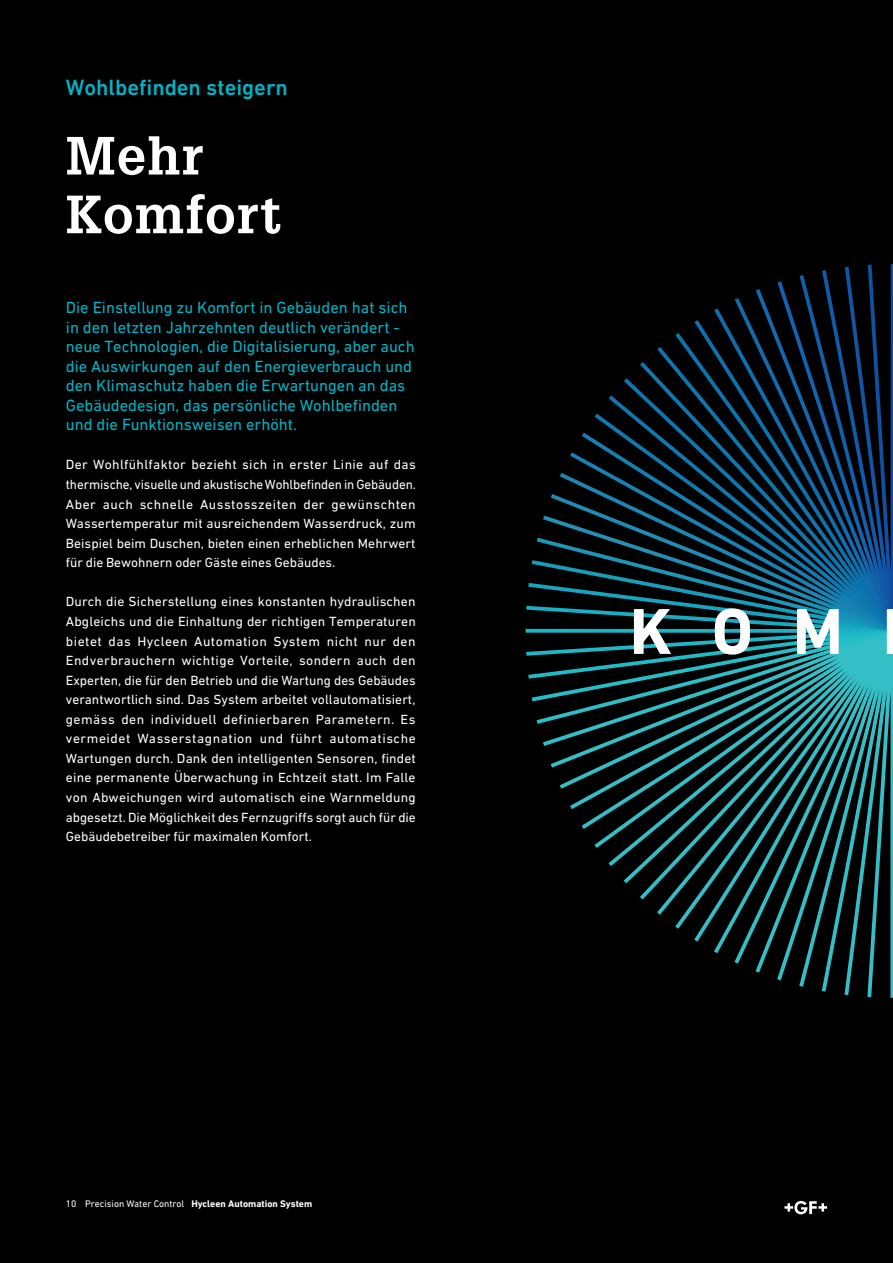
<style>
.page{position:relative;width:893px;height:1263px;background:#000001}
.page>*{position:absolute;margin:0;border:0;box-sizing:border-box;transform-origin:0 0}
.t1{font:700 65.85px "DIN Next W1 G";color:#fff}
.t2{font:700 52.5px/58.7px "Glypha LT Pro";letter-spacing:.025em;color:#fff}
.t3{font:500 22.5px "DIN Next W1 G";color:#00b6c8}
.t4{font:16.5px/19.5px "DIN Next W1 G";color:#00b6c8}
.t5{font:13.5px/19.5px "DIN Next W1 G";color:#fff;text-align:justify}
.t6{font:9.75px "DIN Next W1 G";color:#fff}
.s1{font-weight:700}
</style>
<div class="page">
<svg style="left:526px;top:264px;width:367px;height:734px"></svg>
<svg style="left:784px;top:1201px;width:43px;height:13px"></svg>
<h3 class="t3" style="left:66px;top:74px;width:223px">Wohlbefinden steigern</h3>
<h2 class="t2" style="left:66px;top:125px;width:217px">Mehr<br>Komfort</h2>
<p class="t4" style="left:66px;top:297px;width:350px">Die Einstellung zu Komfort in Gebäuden hat sich in den letzten Jahrzehnten deutlich verändert - neue Technologien, die Digitalisierung, aber auch die Auswirkungen auf den Energieverbrauch und den Klimaschutz haben die Erwartungen an das Gebäudedesign, das persönliche Wohlbefinden und die Funktionsweisen erhöht.</p>
<p class="t5" style="left:66px;top:455px;width:351px">Der Wohlfühlfaktor bezieht sich in erster Linie auf das thermische, visuelle und akustische Wohlbefinden in Gebäuden.<br>Aber auch schnelle Ausstosszeiten der gewünschten Wassertemperatur mit ausreichendem Wasserdruck, zum Beispiel beim Duschen, bieten einen erheblichen Mehrwert für die Bewohnern oder Gäste eines Gebäudes.</p>
<p class="t5" style="left:66px;top:592px;width:351px">Durch die Sicherstellung eines konstanten hydraulischen Abgleichs und die Einhaltung der richtigen Temperaturen bietet das Hycleen Automation System nicht nur den Endverbrauchern wichtige Vorteile, sondern auch den Experten, die für den Betrieb und die Wartung des Gebäudes verantwortlich sind. Das System arbeitet vollautomatisiert, gemäss den individuell definierbaren Parametern. Es vermeidet Wasserstagnation und führt automatische Wartungen durch. Dank den intelligenten Sensoren, findet eine permanente Überwachung in Echtzeit statt. Im Falle von Abweichungen wird automatisch eine Warnmeldung abgesetzt. Die Möglichkeit des Fernzugriffs sorgt auch für die Gebäudebetreiber für maximalen Komfort.</p>
<p class="t6" style="left:66px;top:1197px;width:248px">10 Precision Water Control <span class="s1">Hycleen Automation System</span></p>
<h1 class="t1" style="left:630px;top:593px;width:215px">KOM</h1>
</div>
